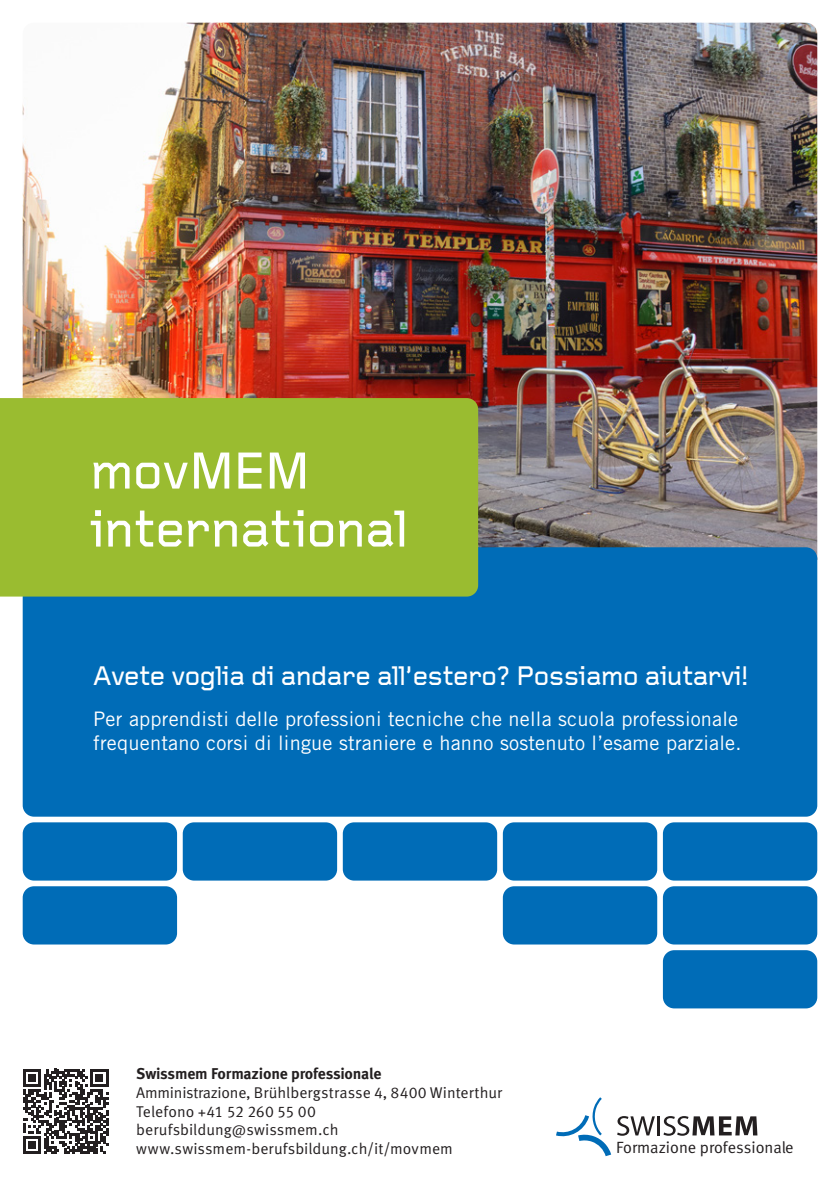
<style>
.page{position:relative;width:840px;height:1191px;background:#fff}
.page>*{position:absolute;margin:0;border:0;box-sizing:border-box;transform-origin:0 0}
.t1{font:500 54px/58px "Foundry Gridnik";letter-spacing:-.005em;color:#fff}
.t2{font:500 28px "Foundry Gridnik";letter-spacing:-.01em;color:#fff}
.t3{font:20px/24px "Trade Gothic LT Pro";letter-spacing:.01em;color:#fff}
.t4{font:16.4px "Meta Normal LF";color:#231f20}
.t5{font:15.6px/18.8px "Meta OT";color:#231f20}
.t6{font:700 15.6px "Meta OT";letter-spacing:-.01em;color:#231f20}
</style>
<div class="page">
<img style="left:23px;top:23px;width:793px;height:532px">
<div style="left:23px;top:547px;width:793px;height:269px;background:#006cb7;border-radius:11px"></div>
<div style="left:23px;top:822px;width:154px;height:58px;background:#006cb7;border-radius:11px"></div>
<div style="left:183px;top:822px;width:154px;height:58px;background:#006cb7;border-radius:11px"></div>
<div style="left:342px;top:822px;width:155px;height:58px;background:#006cb7;border-radius:11px"></div>
<div style="left:502px;top:822px;width:155px;height:58px;background:#006cb7;border-radius:11px"></div>
<div style="left:662px;top:822px;width:154px;height:58px;background:#006cb7;border-radius:11px"></div>
<div style="left:23px;top:886px;width:154px;height:58px;background:#006cb7;border-radius:11px"></div>
<div style="left:502px;top:886px;width:155px;height:58px;background:#006cb7;border-radius:11px"></div>
<div style="left:662px;top:886px;width:154px;height:58px;background:#006cb7;border-radius:11px"></div>
<div style="left:662px;top:950px;width:154px;height:58px;background:#006cb7;border-radius:11px"></div>
<div style="left:0;top:398px;width:478px;height:198px;background:#9abc30"></div>
<svg style="left:23px;top:1068px;width:85px;height:86px"></svg>
<svg style="left:556px;top:1097px;width:201px;height:59px"></svg>
<h1 class="t1" style="left:90px;top:443px;width:319px">movMEM international</h1>
<h2 class="t2" style="left:93px;top:658px;width:656px">Avete voglia di andare all’estero? Possiamo aiutarvi!</h2>
<p class="t3" style="left:93px;top:706px;width:649px">Per apprendisti delle professioni tecniche che nella scuola professionale frequentano corsi di lingue straniere e hanno sostenuto l’esame parziale.</p>
<p class="t6" style="left:136px;top:1064px;width:247px">Swissmem Formazione professionale</p>
<p class="t5" style="left:136px;top:1083px;width:367px">Amministrazione, Brühlbergstrasse 4, 8400 Winterthur Telefono +41 52 260 55 00 berufsbildung@swissmem.ch www.swissmem-berufsbildung.ch/it/movmem</p>
<p class="t4" style="left:616px;top:1137px;width:179px">Formazione professionale</p>
</div>
